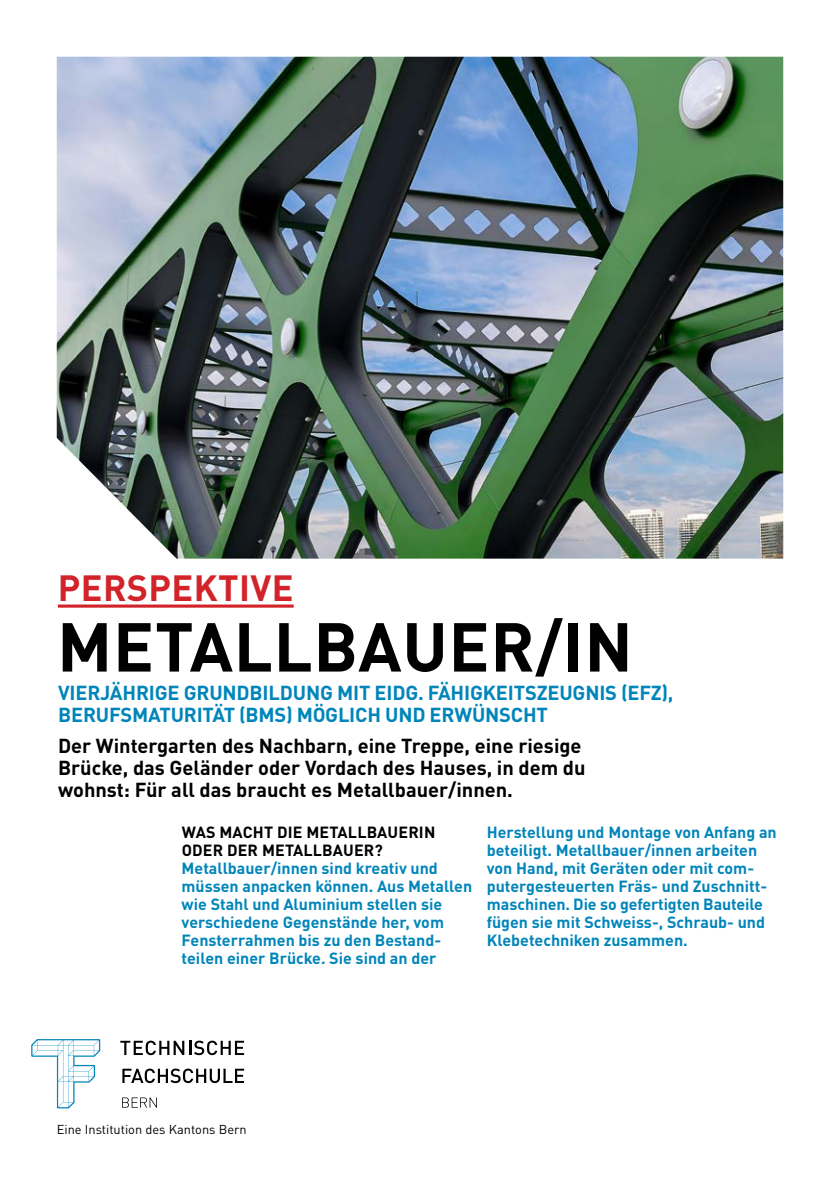
<style>
.page{position:relative;width:840px;height:1191px;background:#fff}
.page>*{position:absolute;margin:0;border:0;box-sizing:border-box;transform-origin:0 0}
.t1{font:700 68px "DINOT";letter-spacing:.01em;color:#000}
.t2{font:700 36px "DINOT";letter-spacing:.01em;color:#d2232a}
.t3{font:700 20px/22px "DINOT";color:#000}
.t4{font:700 20px/22px "DINOT";letter-spacing:-.01em;color:#0085ba}
.t5{font:700 16px/18px "DINOT";color:#0085ba}
.t6{font:700 16px/18px "DINOT";letter-spacing:.01em;color:#000}
.t7{font:12.8px "DINOT";color:#000}
</style>
<div class="page">
<img style="left:57px;top:57px;width:725px;height:501px">
<hr style="left:58px;top:604px;width:235px;height:3px;background:#d2232a">
<svg style="left:120px;top:1040px;width:124px;height:15px"></svg>
<svg style="left:122px;top:1068px;width:122px;height:15px"></svg>
<svg style="left:122px;top:1097px;width:35px;height:10px"></svg>
<svg style="left:31px;top:1039px;width:69px;height:69px"></svg>
<h2 class="t2" style="left:58px;top:565px;width:237px">Perspektive</h2>
<h1 class="t1" style="left:57px;top:602px;width:577px">Metallbauer/in</h1>
<p class="t4" style="left:58px;top:681px;width:616px">VierJährige Grundbildung m it Eidg. Fähigkeitszeugnis (EFZ),<br>Berufsmaturität (BMS) möglich und erwünscht</p>
<p class="t3" style="left:58px;top:734px;width:529px">Der Wintergarten des Nachbarn, eine Treppe, eine riesige<br>Brücke, das Geländer oder Vordach des Hauses, in dem du wohnst: Für all das braucht es Metallbauer/innen.</p>
<p class="t6" style="left:181px;top:823px;width:255px">Was macht die Metallbauerin oder der Metallbauer?</p>
<p class="t5" style="left:181px;top:859px;width:292px">Metallbauer/innen sind kreativ und müssen anpacken können. Aus Metallen wie Stahl und Aluminium stellen sie verschiedene Gegenstände her, vom Fensterrahmen bis zu den Bestand&shy;teilen einer Brücke. Sie sind an der</p>
<p class="t5" style="left:486px;top:823px;width:291px">Herstellung und Montage von Anfang an beteiligt. Metallbauer/innen arbeiten von Hand, mit Geräten oder mit com&shy;putergesteuerten Fräs- und Zuschnitt&shy;maschinen. Die so gefertigten Bauteile fügen sie mit Schweiss-, Schraub- und Klebetechniken zusammen.</p>
<p class="t7" style="left:57px;top:1121px;width:191px">Eine Institution des Kantons Bern</p>
</div>
